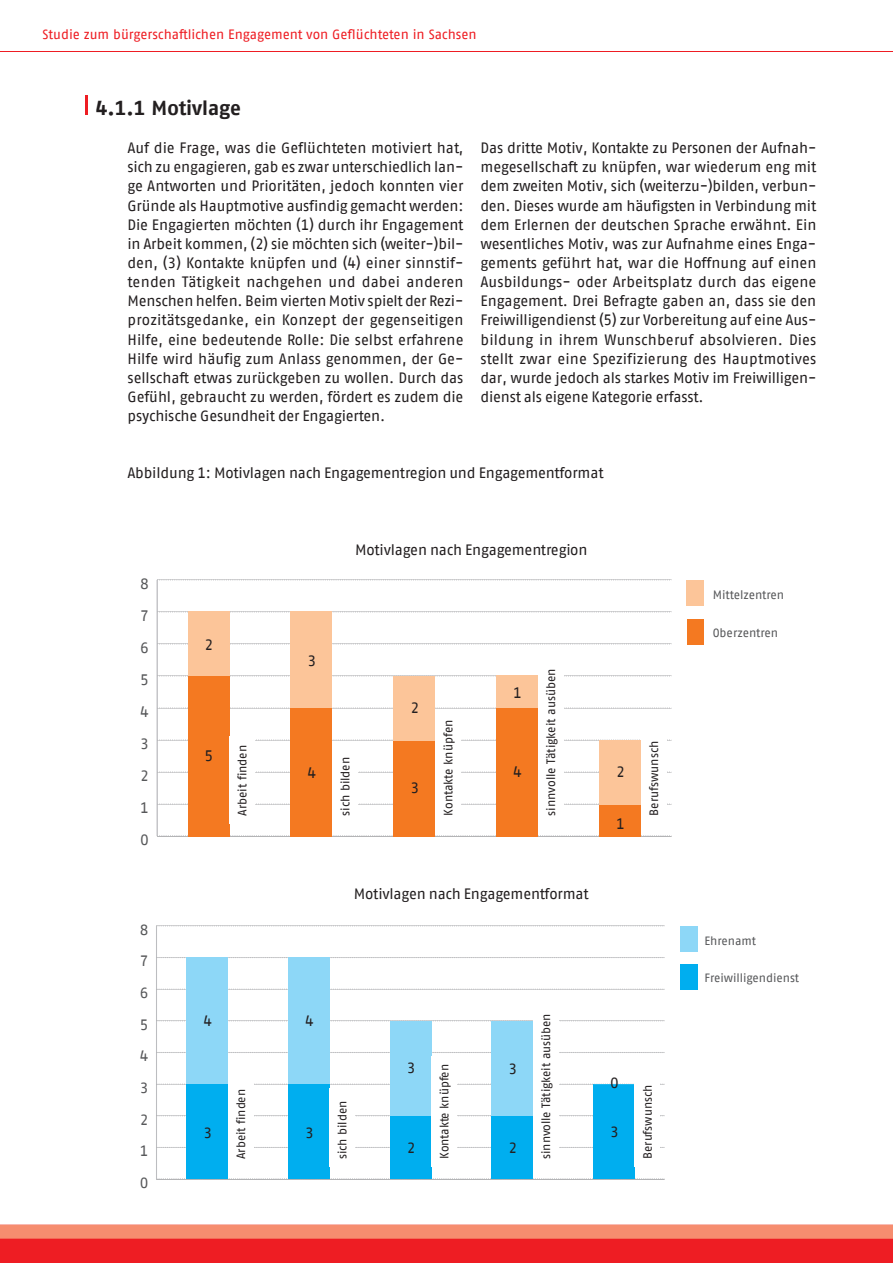
<style>
.page{position:relative;width:893px;height:1263px;background:#fff}
.page>*{position:absolute;margin:0;border:0;box-sizing:border-box;transform-origin:0 0}
.t1{font:700 20.25px "AWO Fago Office";letter-spacing:-.005em;color:#231f20}
.t2{font:15.15px "AWO Fago Office";color:#231f20}
.t3{font:15.15px "AWO Fago Office";color:#57585a}
.t4{font:15px/19.2px "AWO Fago Office";letter-spacing:-.01em;color:#231f20;text-align:justify}
.t5{font:15px "AWO Fago Office";color:#57585a}
.t6{font:13.5px "AWO Fago Office";color:#ee1d23}
.t7{font:12.15px "AWO Fago Office";color:#231f20}
.t8{font:12.15px "AWO Fago Office";color:#57585a}
.t9{font:12px "AWO Fago Office";color:#231f20}
.t10{font:12px "AWO Fago Office";color:#57585a}
</style>
<div class="page">
<div style="left:0;top:1225px;width:893px;height:38px;background:#ee1d23"></div>
<div style="left:0;top:1225px;width:893px;height:14px;background:#f68d6f"></div>
<hr style="left:0;top:51px;width:893px;height:1px;background:#ee1d23">
<hr style="left:157px;top:580px;width:1px;height:256px;background:#bcbdc0">
<svg style="left:157px;top:835px;width:514px;height:2px"></svg>
<svg style="left:158px;top:803px;width:513px;height:2px"></svg>
<svg style="left:158px;top:771px;width:513px;height:2px"></svg>
<svg style="left:159px;top:739px;width:511px;height:1px"></svg>
<svg style="left:159px;top:707px;width:511px;height:1px"></svg>
<svg style="left:158px;top:675px;width:513px;height:1px"></svg>
<svg style="left:158px;top:643px;width:513px;height:1px"></svg>
<svg style="left:158px;top:611px;width:513px;height:1px"></svg>
<svg style="left:157px;top:579px;width:514px;height:1px"></svg>
<div style="left:687px;top:619px;width:17px;height:26px;background:#f47921"></div>
<div style="left:599px;top:804px;width:42px;height:32px;background:#f47921"></div>
<div style="left:496px;top:708px;width:42px;height:128px;background:#f47921"></div>
<div style="left:393px;top:740px;width:42px;height:96px;background:#f47921"></div>
<div style="left:291px;top:708px;width:41px;height:128px;background:#f47921"></div>
<div style="left:188px;top:676px;width:41px;height:160px;background:#f47921"></div>
<div style="left:687px;top:580px;width:17px;height:25px;background:#fcc599"></div>
<div style="left:599px;top:740px;width:42px;height:64px;background:#fcc599"></div>
<div style="left:496px;top:676px;width:42px;height:32px;background:#fcc599"></div>
<div style="left:393px;top:676px;width:42px;height:64px;background:#fcc599"></div>
<div style="left:291px;top:612px;width:41px;height:96px;background:#fcc599"></div>
<div style="left:188px;top:612px;width:41px;height:64px;background:#fcc599"></div>
<div style="left:229px;top:736px;width:26px;height:87px;background:#fff"></div>
<div style="left:332px;top:746px;width:26px;height:77px;background:#fff"></div>
<div style="left:435px;top:716px;width:26px;height:107px;background:#fff"></div>
<div style="left:538px;top:664px;width:26px;height:159px;background:#fff"></div>
<div style="left:641px;top:739px;width:26px;height:84px;background:#fff"></div>
<hr style="left:156px;top:926px;width:1px;height:253px;background:#bcbdc0">
<svg style="left:157px;top:1178px;width:508px;height:1px"></svg>
<svg style="left:157px;top:1147px;width:508px;height:1px"></svg>
<svg style="left:157px;top:1115px;width:508px;height:1px"></svg>
<svg style="left:157px;top:1083px;width:508px;height:2px"></svg>
<svg style="left:157px;top:1052px;width:508px;height:1px"></svg>
<svg style="left:157px;top:1020px;width:508px;height:1px"></svg>
<svg style="left:157px;top:989px;width:508px;height:1px"></svg>
<svg style="left:157px;top:957px;width:508px;height:1px"></svg>
<svg style="left:156px;top:925px;width:509px;height:1px"></svg>
<div style="left:680px;top:964px;width:17px;height:25px;background:#00aeef"></div>
<div style="left:593px;top:1084px;width:42px;height:95px;background:#00aeef"></div>
<div style="left:492px;top:1116px;width:41px;height:63px;background:#00aeef"></div>
<div style="left:390px;top:1116px;width:41px;height:63px;background:#00aeef"></div>
<div style="left:288px;top:1084px;width:42px;height:95px;background:#00aeef"></div>
<div style="left:187px;top:1084px;width:41px;height:95px;background:#00aeef"></div>
<div style="left:680px;top:926px;width:17px;height:25px;background:#8dd7f7"></div>
<div style="left:492px;top:1021px;width:41px;height:95px;background:#8dd7f7"></div>
<div style="left:390px;top:1021px;width:41px;height:95px;background:#8dd7f7"></div>
<div style="left:288px;top:957px;width:42px;height:127px;background:#8dd7f7"></div>
<div style="left:187px;top:957px;width:41px;height:127px;background:#8dd7f7"></div>
<div style="left:228px;top:1070px;width:26px;height:96px;background:#fff"></div>
<div style="left:329px;top:1088px;width:26px;height:78px;background:#fff"></div>
<div style="left:432px;top:1056px;width:25px;height:110px;background:#fff"></div>
<div style="left:533px;top:1000px;width:26px;height:166px;background:#fff"></div>
<div style="left:635px;top:1069px;width:25px;height:97px;background:#fff"></div>
<svg style="left:85px;top:96px;width:2px;height:19px"></svg>
<p class="t6" style="left:43px;top:27px;width:436px">Studie zum bürgerschaftlichen Engagement von Geflüchteten in Sachsen</p>
<h1 class="t1" style="left:96px;top:96px;width:147px">4.1.1 Motivlage</h1>
<p class="t4" style="left:128px;top:138px;width:338px">Auf die Frage, was die Geflüchteten motiviert hat, sich zu engagieren, gab es zwar unterschiedlich lan&shy;ge Antworten und Prioritäten, jedoch konnten vier Gründe als Hauptmotive ausfindig gemacht werden:<br>Die Engagierten möchten (1) durch ihr Engagement in Arbeit kommen, (2) sie möchten sich (weiter-)bil&shy;den, (3) Kontakte knüpfen und (4) einer sinnstif&shy;tenden Tätigkeit nachgehen und dabei anderen Menschen helfen. Beim vierten Motiv spielt der Rezi&shy;prozitätsgedanke, ein Konzept der gegenseitigen Hilfe, eine bedeutende Rolle: Die selbst erfahrene Hilfe wird häufig zum Anlass genommen, der Ge&shy;sellschaft etwas zurückgeben zu wollen. Durch das Gefühl, gebraucht zu werden, fördert es zudem die psychische Gesundheit der Engagierten.</p>
<p class="t4" style="left:480px;top:138px;width:337px">Das dritte Motiv, Kontakte zu Personen der Aufnah&shy;megesellschaft zu knüpfen, war wiederum eng mit dem zweiten Motiv, sich (weiterzu-)bilden, verbun&shy;den. Dieses wurde am häufigsten in Verbindung mit dem Erlernen der deutschen Sprache erwähnt. Ein wesentliches Motiv, was zur Aufnahme eines Enga&shy;gements geführt hat, war die Hoffnung auf einen Ausbildungs- oder Arbeitsplatz durch das eigene Engagement. Drei Befragte gaben an, dass sie den Freiwilligendienst (5) zur Vorbereitung auf eine Aus&shy;bildung in ihrem Wunschberuf absolvieren. Dies stellt zwar eine Spezifizierung des Hauptmotives dar, wurde jedoch als starkes Motiv im Freiwilligen&shy;dienst als eigene Kategorie erfasst.</p>
<p class="t4" style="left:128px;top:463px;width:478px">Abbildung 1: Motivlagen nach Engagementregion und Engagementformat</p>
<p class="t3" style="left:140px;top:575px;width:10px">8</p>
<p class="t3" style="left:140px;top:607px;width:10px">7</p>
<p class="t3" style="left:140px;top:639px;width:10px">6</p>
<p class="t3" style="left:140px;top:671px;width:10px">5</p>
<p class="t3" style="left:140px;top:703px;width:10px">4</p>
<p class="t3" style="left:140px;top:735px;width:10px">3</p>
<p class="t3" style="left:140px;top:767px;width:10px">2</p>
<p class="t3" style="left:140px;top:799px;width:10px">1</p>
<p class="t3" style="left:140px;top:831px;width:10px">0</p>
<p class="t5" style="left:140px;top:921px;width:10px">8</p>
<p class="t5" style="left:140px;top:953px;width:10px">7</p>
<p class="t5" style="left:140px;top:984px;width:10px">6</p>
<p class="t5" style="left:140px;top:1016px;width:10px">5</p>
<p class="t5" style="left:140px;top:1048px;width:10px">4</p>
<p class="t5" style="left:140px;top:1079px;width:10px">3</p>
<p class="t5" style="left:140px;top:1111px;width:10px">2</p>
<p class="t5" style="left:140px;top:1142px;width:10px">1</p>
<p class="t5" style="left:140px;top:1174px;width:10px">0</p>
<p class="t4" style="left:355px;top:540px;width:234px">Motivlagen nach Engagementregion</p>
<p class="t8" style="left:713px;top:588px;width:73px">Mittelzentren</p>
<p class="t2" style="left:205px;top:636px;width:9px">2</p>
<p class="t8" style="left:713px;top:626px;width:67px">Oberzentren</p>
<p class="t2" style="left:307px;top:652px;width:9px">3</p>
<p class="t2" style="left:205px;top:747px;width:9px">5</p>
<p class="t7" style="left:235px;top:816px;width:72px;rotate:-90deg">Arbeit finden</p>
<p class="t2" style="left:410px;top:699px;width:9px">2</p>
<p class="t2" style="left:513px;top:684px;width:9px">1</p>
<p class="t7" style="left:441px;top:816px;width:98px;rotate:-90deg">Kontakte knüpfen</p>
<p class="t7" style="left:338px;top:816px;width:60px;rotate:-90deg">sich bilden</p>
<p class="t2" style="left:307px;top:764px;width:10px">4</p>
<p class="t2" style="left:513px;top:763px;width:10px">4</p>
<p class="t2" style="left:410px;top:779px;width:9px">3</p>
<p class="t7" style="left:544px;top:816px;width:149px;rotate:-90deg">sinnvolle Tätigkeit ausüben</p>
<p class="t2" style="left:616px;top:763px;width:9px">2</p>
<p class="t7" style="left:647px;top:816px;width:77px;rotate:-90deg">Berufswunsch</p>
<p class="t2" style="left:616px;top:815px;width:9px">1</p>
<p class="t4" style="left:354px;top:884px;width:236px">Motivlagen nach Engagementformat</p>
<p class="t10" style="left:704px;top:934px;width:53px">Ehrenamt</p>
<p class="t10" style="left:704px;top:971px;width:96px">Freiwilligendienst</p>
<p class="t4" style="left:203px;top:1011px;width:10px">4</p>
<p class="t4" style="left:305px;top:1011px;width:10px">4</p>
<p class="t4" style="left:203px;top:1122px;width:9px">3</p>
<p class="t9" style="left:234px;top:1159px;width:71px;rotate:-90deg">Arbeit finden</p>
<p class="t9" style="left:335px;top:1159px;width:60px;rotate:-90deg">sich bilden</p>
<p class="t4" style="left:305px;top:1122px;width:9px">3</p>
<p class="t4" style="left:407px;top:1058px;width:9px">3</p>
<p class="t4" style="left:407px;top:1138px;width:9px">2</p>
<p class="t9" style="left:438px;top:1159px;width:96px;rotate:-90deg">Kontakte knüpfen</p>
<p class="t4" style="left:508px;top:1059px;width:9px">3</p>
<p class="t4" style="left:508px;top:1138px;width:9px">2</p>
<p class="t9" style="left:539px;top:1159px;width:147px;rotate:-90deg">sinnvolle Tätigkeit ausüben</p>
<p class="t4" style="left:610px;top:1073px;width:9px">0</p>
<p class="t4" style="left:610px;top:1122px;width:9px">3</p>
<p class="t9" style="left:641px;top:1159px;width:76px;rotate:-90deg">Berufswunsch</p>
</div>
